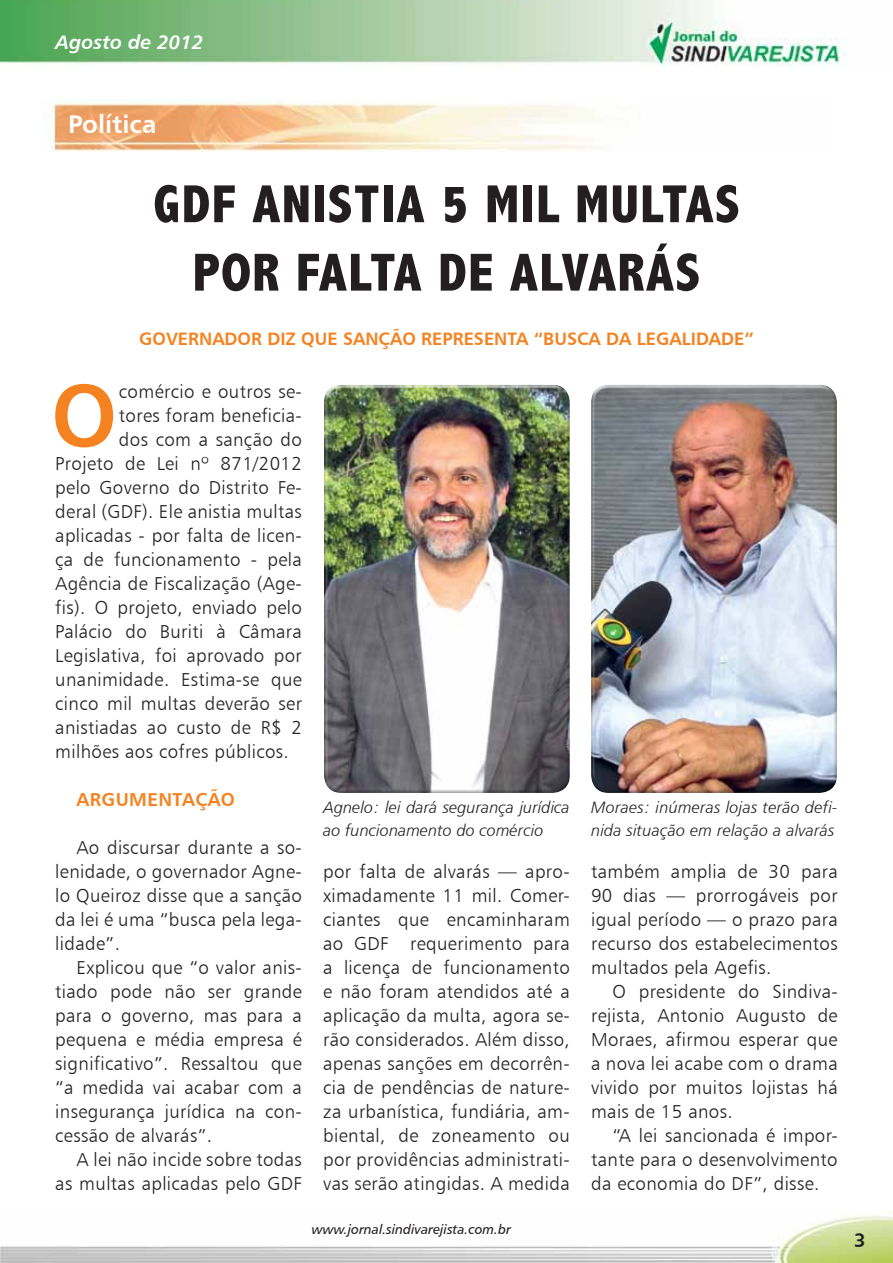
<style>
.page{position:relative;width:893px;height:1263px;background:#fff}
.page>*{position:absolute;margin:0;border:0;box-sizing:border-box;transform-origin:0 0}
.t1{font:87.9px "Humanist 777 BT Bold B";color:#f58220}
.t2{font:800 condensed 54px "Abadi";letter-spacing:.025em;color:#231f20}
.t3{font:25.5px "Humanist 777 BT Bold B";color:#fff}
.t4{font:19.5px "Humanist 777 BT Bold Italic B";color:#fff}
.t5{font:19.5px "Humanist 777 BT Bold B";color:#231f20}
.t6{font:18.75px/24px "Humanist 777 BT Light B";letter-spacing:.02em;color:#231f20;text-align:justify}
.t7{font:18.75px "Humanist 777 BT Bold B";letter-spacing:.02em;color:#f58220}
.t8{font:18px "Humanist 777 BT Bold B";color:#f58220}
.t9{font:16.5px/22.5px "Humanist 777 BT Light Italic B";letter-spacing:.005em;color:#231f20}
.t10{font:13.5px "Humanist 777 BT Italic B";color:#231f20}
</style>
<div class="page">
<img style="left:0;top:0;width:847px;height:66px">
<img style="left:0;top:1212px;width:893px;height:51px">
<img style="left:49px;top:101px;width:546px;height:50px">
<div style="left:322px;top:385px;width:248px;height:409px;background:#231f20;opacity:.75"></div>
<div style="left:589px;top:385px;width:248px;height:409px;background:#231f20;opacity:.75"></div>
<p class="t4" style="left:55px;top:30px;width:150px">Agosto de 2012</p>
<h3 class="t3" style="left:68px;top:108px;width:90px">POLÍTICA</h3>
<h2 class="t2" style="left:153px;top:173px;width:125px">GDF ANIS</h2>
<h2 class="t2" style="left:354px;top:173px;width:359px">TIA 5 MIL MULTAS</h2>
<h2 class="t2" style="left:193px;top:241px;width:29px">POR</h2>
<h2 class="t2" style="left:296px;top:241px;width:403px">FALTA DE ALVARÁS</h2>
<p class="t8" style="left:139px;top:328px;width:27px">GOVERNADOR</p>
<p class="t8" style="left:267px;top:328px;width:89px">DIZ QUE SANÇÃO</p>
<p class="t8" style="left:421px;top:328px;width:12px">REPRESENTA</p>
<p class="t8" style="left:534px;top:328px;width:33px">“BUSCA</p>
<p class="t8" style="left:606px;top:328px;width:53px">DA LEGA</p>
<p class="t8" style="left:682px;top:328px;width:21px">LIDADE</p>
<p class="t8" style="left:744px;top:328px;width:11px">”</p>
<h1 class="t1" style="left:51px;top:360px;width:68px">O</h1>
<p class="t6" style="left:119px;top:379px;width:184px">comércio e outros se-</p>
<p class="t6" style="left:119px;top:403px;width:184px">tores foram beneficia-</p>
<p class="t6" style="left:119px;top:427px;width:184px">dos com a sanção do</p>
<p class="t6" style="left:55px;top:451px;width:248px">Projeto de Lei nº 871/2012</p>
<p class="t6" style="left:55px;top:475px;width:248px">pelo Governo do Distrito Fe-</p>
<p class="t6" style="left:55px;top:499px;width:248px">deral (GDF). Ele anistia multas</p>
<p class="t6" style="left:55px;top:523px;width:248px">aplicadas - por falta de licen-</p>
<p class="t6" style="left:55px;top:547px;width:248px">ça de funcionamento - pela</p>
<p class="t6" style="left:55px;top:571px;width:248px">Agência de Fiscalização (Age-</p>
<p class="t6" style="left:55px;top:595px;width:248px">fis). O projeto, enviado pelo</p>
<p class="t6" style="left:55px;top:619px;width:248px">Palácio do Buriti à Câmara</p>
<p class="t6" style="left:55px;top:643px;width:248px">Legislativa, foi aprovado por</p>
<p class="t6" style="left:55px;top:667px;width:248px">unanimidade. Estima-se que</p>
<p class="t6" style="left:55px;top:691px;width:248px">cinco mil multas deverão ser</p>
<p class="t6" style="left:55px;top:715px;width:248px">anistiadas ao custo de R$ 2</p>
<p class="t6" style="left:55px;top:739px;width:235px">milhões aos cofres públicos.</p>
<p class="t7" style="left:77px;top:788px;width:160px">ARGUMENTAÇÃO</p>
<p class="t6" style="left:55px;top:835px;width:248px;text-indent:21px">Ao discursar durante a so&shy;lenidade, o governador Agne&shy;lo Queiroz disse que a sanção da lei é uma “busca pela lega&shy;lidade”.</p>
<p class="t6" style="left:55px;top:955px;width:248px;text-indent:21px">Explicou que “o valor anis&shy;tiado pode não ser grande para o governo, mas para a pequena e média empresa é significativo”. Ressaltou que “a medida vai acabar com a insegurança jurídica na con&shy;cessão de alvarás”.</p>
<p class="t6" style="left:55px;top:1147px;width:248px;text-align:right">A lei não incide sobre todas as multas aplicadas pelo GDF</p>
<p class="t9" style="left:591px;top:796px;width:248px">Moraes: inúmeras lojas terão defi&shy;nida situação em relação a alvarás</p>
<p class="t9" style="left:323px;top:796px;width:248px">Agnelo: lei dará segurança jurídica ao funcionamento do comércio</p>
<p class="t6" style="left:323px;top:859px;width:248px">por falta de alvarás — apro&shy;ximadamente 11 mil. Comer&shy;ciantes que encaminharam ao GDF requerimento para a licença de funcionamento e não foram atendidos até a aplicação da multa, agora se&shy;rão considerados. Além disso, apenas sanções em decorrên&shy;cia de pendências de nature&shy;za urbanística, fundiária, am&shy;biental, de zoneamento ou por providências administrati&shy;vas serão atingidas. A medida</p>
<p class="t6" style="left:591px;top:859px;width:248px">também amplia de 30 para 90 dias — prorrogáveis por igual período — o prazo para recurso dos estabelecimentos multados pela Agefis.</p>
<p class="t6" style="left:591px;top:979px;width:248px;text-indent:21px">O presidente do Sindiva&shy;rejista, Antonio Augusto de Moraes, afirmou esperar que a nova lei acabe com o drama vivido por muitos lojistas há mais de 15 anos.</p>
<p class="t6" style="left:591px;top:1123px;width:248px;text-indent:21px">“A lei sancionada é impor&shy;tante para o desenvolvimento da economia do DF”, disse.</p>
<p class="t10" style="left:312px;top:1221px;width:201px">www.jornal.sindivarejista.com.br</p>
<p class="t5" style="left:854px;top:1228px;width:13px">3</p>
</div>
